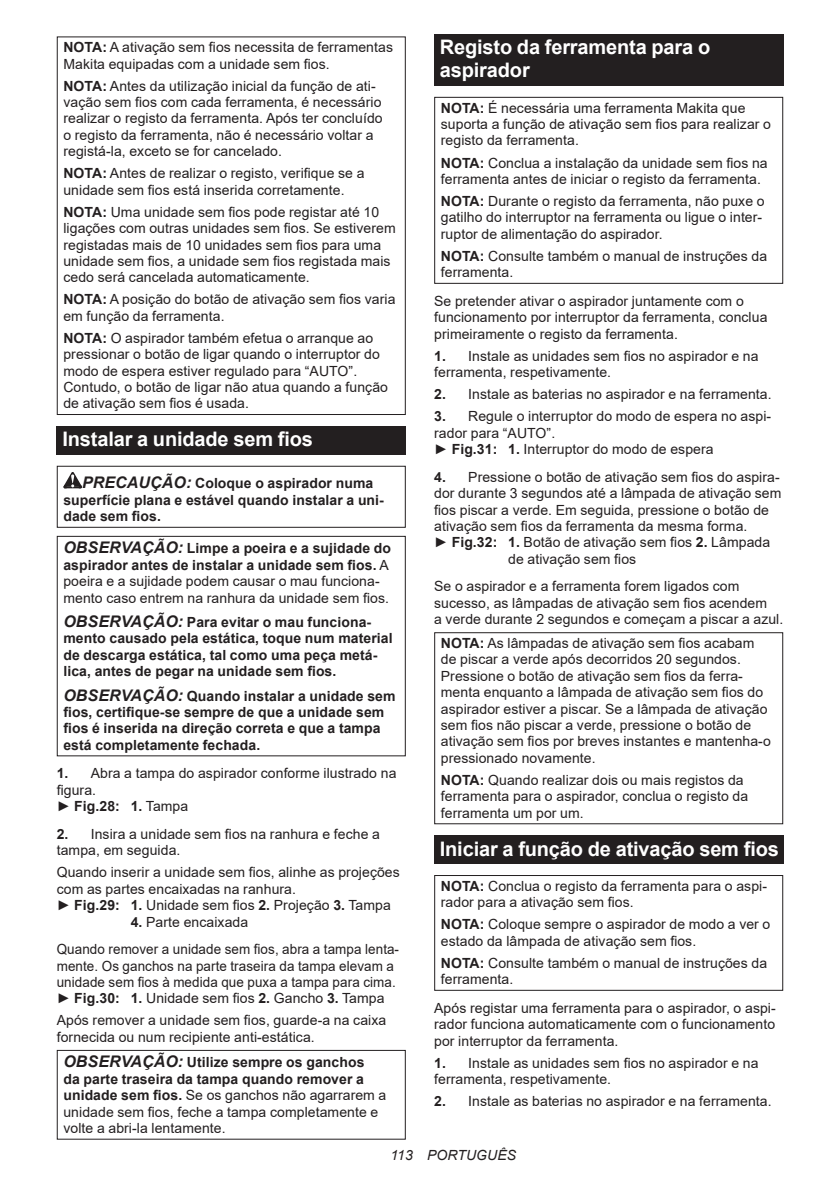
<style>
.page{position:relative;width:840px;height:1191px;background:#fff}
.page>*{position:absolute;margin:0;border:0;box-sizing:border-box;transform-origin:0 0}
.t1{font:700 20px/23.4px "Arial";letter-spacing:-.01em;color:#fff}
.t2{font:14px/16.4px "Arial";letter-spacing:.005em;color:#231f20}
.t3{font:700 14px/16.4px "Arial";letter-spacing:.005em;color:#231f20}
.t4{font:14px/16.4px "Arial";letter-spacing:.005em;color:#231f20;scale:.96 1}
.t5{font:italic 14px "Arial";letter-spacing:.005em;color:#231f20}
.s1{font-weight:700}
.s2{font-style:italic;font-size:16px}
.s3{font-weight:700;font-style:italic;font-size:16px}
</style>
<div class="page">
<div style="left:57px;top:36px;width:348px;height:379px;border:1px solid #231f20"></div>
<div style="left:57px;top:426px;width:348px;height:29px;background:#231f20"></div>
<svg style="left:63px;top:472px;width:19px;height:16px"></svg>
<div style="left:57px;top:466px;width:348px;height:62px;border:1px solid #231f20"></div>
<div style="left:57px;top:536px;width:348px;height:220px;border:1px solid #231f20"></div>
<div style="left:57px;top:1050px;width:348px;height:89px;border:1px solid #231f20"></div>
<div style="left:434px;top:34px;width:348px;height:52px;background:#231f20"></div>
<div style="left:434px;top:97px;width:348px;height:187px;border:1px solid #231f20"></div>
<div style="left:434px;top:632px;width:348px;height:192px;border:1px solid #231f20"></div>
<div style="left:434px;top:835px;width:348px;height:29px;background:#231f20"></div>
<div style="left:434px;top:875px;width:348px;height:115px;border:1px solid #231f20"></div>
<p class="t2" style="left:63px;top:39px;width:331px"><span class="s1">NOTA:</span> A ativação sem fios necessita de ferramentas<br>Makita equipadas com a unidade sem fios.</p>
<p class="t2" style="left:63px;top:77px;width:320px"><span class="s1">NOTA:</span> Antes da utilização inicial da função de ati&shy;vação sem fios com cada ferramenta, é necessário realizar o registo da ferramenta. Após ter concluído o registo da ferramenta, não é necessário voltar a registá-la, exceto se for cancelado.</p>
<p class="t2" style="left:63px;top:165px;width:302px"><span class="s1">NOTA:</span> Antes de realizar o registo, verifique se a unidade sem fios está inserida corretamente.</p>
<p class="t2" style="left:63px;top:203px;width:333px"><span class="s1">NOTA:</span> Uma unidade sem fios pode registar até 10 ligações com outras unidades sem fios. Se estiverem registadas mais de 10 unidades sem fios para uma unidade sem fios, a unidade sem fios registada mais cedo será cancelada automaticamente.</p>
<p class="t2" style="left:63px;top:291px;width:333px"><span class="s1">NOTA:</span> A posição do botão de ativação sem fios varia em função da ferramenta.</p>
<p class="t2" style="left:63px;top:329px;width:326px"><span class="s1">NOTA:</span> O aspirador também efetua o arranque ao pressionar o botão de ligar quando o interruptor do modo de espera estiver regulado para “AUTO”.<br>Contudo, o botão de ligar não atua quando a função de ativação sem fios é usada.</p>
<h1 class="t1" style="left:62px;top:428px;width:252px">Instalar a unidade sem fios</h1>
<p class="t3" style="left:63px;top:475px;width:321px;text-indent:19px"><span class="s2">PRECAUÇÃO:</span> Coloque o aspirador numa superfície plana e estável quando instalar a uni&shy;dade sem fios.</p>
<p class="t2" style="left:63px;top:540px;width:329px"><span class="s3">OBSERVAÇÃO:</span> <span class="s1">Limpe a poeira e a sujidade do aspirador antes de instalar a unidade sem fios.</span> A poeira e a sujidade podem causar o mau funciona&shy;mento caso entrem na ranhura da unidade sem fios.</p>
<p class="t3" style="left:63px;top:614px;width:330px"><span class="s2">OBSERVAÇÃO:</span> Para evitar o mau funciona&shy;mento causado pela estática, toque num material de descarga estática, tal como uma peça metá&shy;lica, antes de pegar na unidade sem fios.</p>
<p class="t3" style="left:63px;top:687px;width:333px"><span class="s2">OBSERVAÇÃO:</span> Quando instalar a unidade sem fios, certifique-se sempre de que a unidade sem fios é inserida na direção correta e que a tampa está completamente fechada.</p>
<p class="t2" style="left:57px;top:765px;width:341px"><span class="s1">1.</span> Abra a tampa do aspirador conforme ilustrado na figura.<br>► <span class="s1">Fig.28: 1.</span> Tampa</p>
<p class="t2" style="left:57px;top:825px;width:324px"><span class="s1">2.</span> Insira a unidade sem fios na ranhura e feche a tampa, em seguida.</p>
<p class="t2" style="left:57px;top:864px;width:344px">Quando inserir a unidade sem fios, alinhe as projeções com as partes encaixadas na ranhura.<br>► <span class="s1">Fig.29: 1.</span> Unidade sem fios <span class="s1">2.</span> Projeção <span class="s1">3.</span> Tampa</p>
<p class="t2" style="left:57px;top:907px;width:343px;line-height:27.8px;text-indent:74px"><span class="s1">4.</span> Parte encaixada<br>Quando remover a unidade sem fios, abra a tampa lenta-</p>
<p class="t4" style="left:57px;top:957px;width:354px">mente. Os ganchos na parte traseira da tampa elevam a unidade sem fios à medida que puxa a tampa para cima. ► <span class="s1">Fig.30: 1.</span> Unidade sem fios <span class="s1">2.</span> Gancho <span class="s1">3.</span> Tampa</p>
<p class="t2" style="left:57px;top:1012px;width:331px">Após remover a unidade sem fios, guarde-a na caixa fornecida ou num recipiente anti-estática.</p>
<p class="t2" style="left:63px;top:1054px;width:324px"><span class="s3">OBSERVAÇÃO:</span> <span class="s1">Utilize sempre os ganchos<br>da parte traseira da tampa quando remover a unidade sem fios.</span> Se os ganchos não agarrarem a unidade sem fios, feche a tampa completamente e volte a abri-la lentamente.</p>
<h1 class="t1" style="left:439px;top:36px;width:272px">Registo da ferramenta para o aspirador</h1>
<p class="t2" style="left:440px;top:99px;width:331px"><span class="s1">NOTA:</span> É necessária uma ferramenta Makita que suporta a função de ativação sem fios para realizar o registo da ferramenta.</p>
<p class="t2" style="left:440px;top:154px;width:328px"><span class="s1">NOTA:</span> Conclua a instalação da unidade sem fios na ferramenta antes de iniciar o registo da ferramenta.</p>
<p class="t2" style="left:440px;top:193px;width:325px"><span class="s1">NOTA:</span> Durante o registo da ferramenta, não puxe o gatilho do interruptor na ferramenta ou ligue o inter&shy;ruptor de alimentação do aspirador.</p>
<p class="t2" style="left:440px;top:247px;width:327px"><span class="s1">NOTA:</span> Consulte também o manual de instruções da ferramenta.</p>
<p class="t2" style="left:434px;top:293px;width:334px">Se pretender ativar o aspirador juntamente com o funcionamento por interruptor da ferramenta, conclua primeiramente o registo da ferramenta.</p>
<p class="t2" style="left:434px;top:347px;width:325px"><span class="s1">1.</span> Instale as unidades sem fios no aspirador e na ferramenta, respetivamente.</p>
<p class="t2" style="left:434px;top:386px;width:339px"><span class="s1">2.</span> Instale as baterias no aspirador e na ferramenta.</p>
<p class="t2" style="left:434px;top:408px;width:338px"><span class="s1">3.</span> Regule o interruptor do modo de espera no aspi&shy;rador para “AUTO”.<br>► <span class="s1">Fig.31: 1.</span> Interruptor do modo de espera</p>
<p class="t2" style="left:434px;top:468px;width:347px"><span class="s1">4.</span> Pressione o botão de ativação sem fios do aspira-</p>
<p class="t2" style="left:434px;top:485px;width:348px">dor durante 3 segundos até a lâmpada de ativação sem</p>
<p class="t2" style="left:434px;top:501px;width:336px">fios piscar a verde. Em seguida, pressione o botão de</p>
<p class="t2" style="left:434px;top:517px;width:314px">ativação sem fios da ferramenta da mesma forma.</p>
<p class="t2" style="left:434px;top:534px;width:337px">► <span class="s1">Fig.32: 1.</span> Botão de ativação sem fios <span class="s1">2.</span> Lâmpada</p>
<p class="t2" style="left:508px;top:550px;width:129px">de ativação sem fios</p>
<p class="t2" style="left:434px;top:578px;width:350px">Se o aspirador e a ferramenta forem ligados com sucesso, as lâmpadas de ativação sem fios acendem<br>a verde durante 2 segundos e começam a piscar a azul.</p>
<p class="t2" style="left:440px;top:635px;width:331px"><span class="s1">NOTA:</span> As lâmpadas de ativação sem fios acabam de piscar a verde após decorridos 20 segundos.<br>Pressione o botão de ativação sem fios da ferra&shy;menta enquanto a lâmpada de ativação sem fios do aspirador estiver a piscar. Se a lâmpada de ativação sem fios não piscar a verde, pressione o botão de ativação sem fios por breves instantes e mantenha-o pressionado novamente.</p>
<p class="t2" style="left:440px;top:771px;width:309px"><span class="s1">NOTA:</span> Quando realizar dois ou mais registos da ferramenta para o aspirador, conclua o registo da ferramenta um por um.</p>
<h1 class="t1" style="left:439px;top:837px;width:340px">Iniciar a função de ativação sem fios</h1>
<p class="t2" style="left:440px;top:877px;width:327px"><span class="s1">NOTA:</span> Conclua o registo da ferramenta para o aspi&shy;rador para a ativação sem fios.</p>
<p class="t2" style="left:440px;top:916px;width:331px"><span class="s1">NOTA:</span> Coloque sempre o aspirador de modo a ver o estado da lâmpada de ativação sem fios.</p>
<p class="t2" style="left:440px;top:954px;width:327px"><span class="s1">NOTA:</span> Consulte também o manual de instruções da ferramenta.</p>
<p class="t2" style="left:434px;top:999px;width:343px;text-align:justify">Após registar uma ferramenta para o aspirador, o aspi&shy;rador funciona automaticamente com o funcionamento por interruptor da ferramenta.</p>
<p class="t2" style="left:434px;top:1054px;width:325px"><span class="s1">1.</span> Instale as unidades sem fios no aspirador e na ferramenta, respetivamente.</p>
<p class="t2" style="left:434px;top:1093px;width:339px"><span class="s1">2.</span> Instale as baterias no aspirador e na ferramenta.</p>
<p class="t5" style="left:390px;top:1146px;width:127px">113 PORTUGUÊS</p>
</div>
